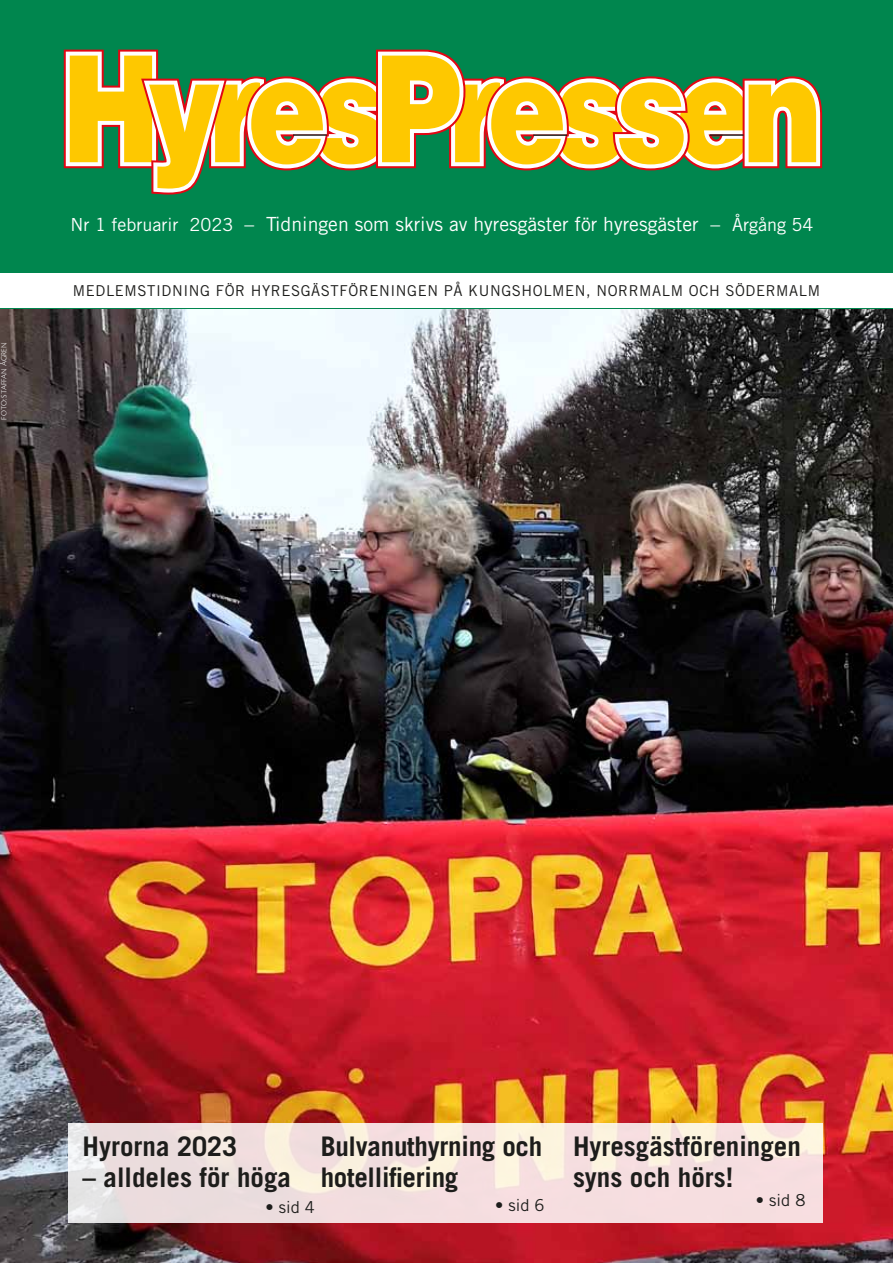
<style>
.page{position:relative;width:893px;height:1263px;background:#fff}
.page>*{position:absolute;margin:0;border:0;box-sizing:border-box;transform-origin:0 0}
.t1{font:700 27px/31.5px "Trade Gothic";color:#1d1d1b}
.t2{font:19.5px "Trade Gothic";color:#fff}
.t3{font:16.5px "Trade Gothic";color:#1d1d1b}
.t4{font:15px "Trade Gothic";letter-spacing:.04em;color:#1d1d1b}
.t5{font:300 8.25px "Cronos Pro";color:#fff}
.s1{font-size:18px}
</style>
<div class="page">
<img style="left:0;top:309px;width:893px;height:954px">
<div style="left:0;top:0;width:893px;height:309px;background:#00864e"></div>
<div style="left:0;top:273px;width:893px;height:35px;background:#fff"></div>
<svg style="left:64px;top:50px;width:758px;height:145px"></svg>
<hr style="left:293px;top:134px;width:34px;height:2px;background:#1d1d1b">
<hr style="left:533px;top:134px;width:34px;height:2px;background:#1d1d1b">
<hr style="left:710px;top:134px;width:33px;height:2px;background:#1d1d1b">
<svg style="left:68px;top:1123px;width:754px;height:99px;background:#f3e2df"></svg>
<p class="t5" style="left:-1px;top:420px;width:78px;rotate:-90deg">Foto: Staffan Ågren</p>
<p class="t2" style="left:71px;top:212px;width:745px"><span class="s1">Nr 1 februarir 2023</span> – Tidningen som skrivs av hyresgäster för hyresgäster – <span class="s1">Årgång 54</span></p>
<p class="t4" style="left:73px;top:282px;width:745px">Medlemstidn ing för Hyresgästfören ingen på Kungsholm en , Norrmalm OCH Södermalm</p>
<p class="t1" style="left:83px;top:1130px;width:156px">Hyrorna 2023</p>
<p class="t1" style="left:83px;top:1161px;width:210px">– alldeles för höga</p>
<p class="t3" style="left:266px;top:1197px;width:51px">• sid 4</p>
<p class="t1" style="left:321px;top:1130px;width:223px">Bulvanuthyrning och hotellifiering</p>
<p class="t3" style="left:495px;top:1195px;width:51px">• sid 6</p>
<p class="t1" style="left:573px;top:1130px;width:229px">Hyresgästföreningen syns och hörs!</p>
<p class="t3" style="left:756px;top:1190px;width:51px">• sid 8</p>
</div>
